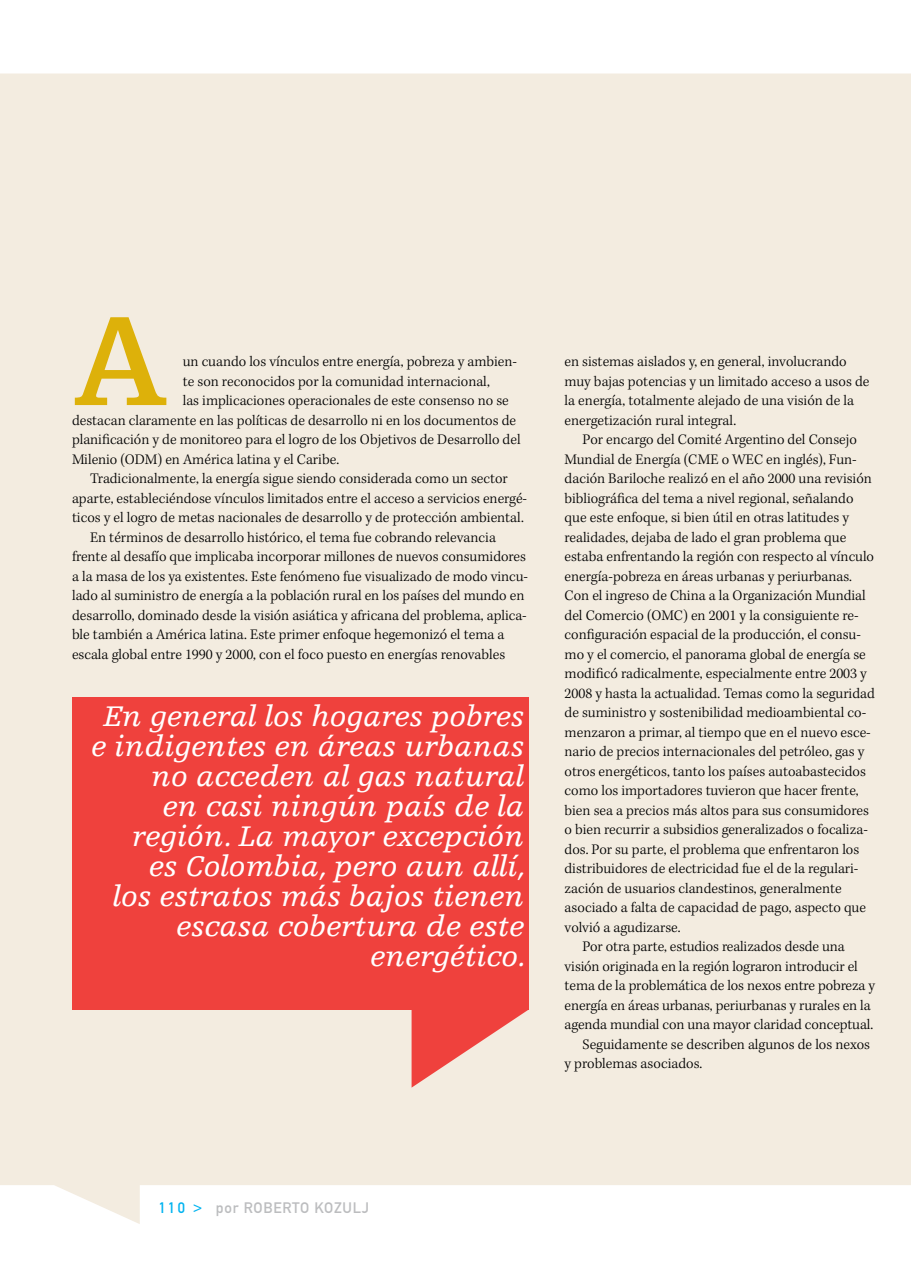
<style>
.page{position:relative;width:911px;height:1263px;background:#fff}
.page>*{position:absolute;margin:0;border:0;box-sizing:border-box;transform-origin:0 0}
.t1{font:700 134.7px "Egyptienne F";color:#ddb10a}
.t2{font:italic 30px/30px "Egyptienne F";color:#fff;text-align:right}
.t3{font:300 15px/19.5px "Kepler Std";color:#000}
.t4{font:15px "DIN Mittelschrift";letter-spacing:.05em;color:#bcbdbf}
.s1{color:#00b3f0}
</style>
<div class="page">
<div style="left:0;top:74px;width:911px;height:1150px;background:#f3ece0"></div>
<div style="left:72px;top:698px;width:457px;height:312px;background:#ef413d"></div>
<svg style="left:412px;top:1010px;width:117px;height:78px;background:#f1978f"></svg>
<h1 class="t1" style="left:72px;top:287px;width:99px">A</h1>
<p class="t3" style="left:183px;top:352px;width:336px">un cuando los vínculos entre energía, pobreza y ambien-</p>
<p class="t3" style="left:183px;top:372px;width:309px">te son reconocidos por la comunidad internacional,</p>
<p class="t3" style="left:183px;top:391px;width:328px">las implicaciones operacionales de este consenso no se</p>
<p class="t3" style="left:72px;top:411px;width:446px">destacan claramente en las políticas de desarrollo ni en los documentos de</p>
<p class="t3" style="left:72px;top:430px;width:450px">planificación y de monitoreo para el logro de los Objetivos de Desarrollo del</p>
<p class="t3" style="left:72px;top:450px;width:269px">Milenio (ODM) en América latina y el Caribe.</p>
<p class="t3" style="left:90px;top:469px;width:419px">Tradicionalmente, la energía sigue siendo considerada como un sector</p>
<p class="t3" style="left:72px;top:489px;width:457px">aparte, estableciéndose vínculos limitados entre el acceso a servicios energé-</p>
<p class="t3" style="left:72px;top:508px;width:453px">ticos y el logro de metas nacionales de desarrollo y de protección ambiental.</p>
<p class="t3" style="left:90px;top:528px;width:407px">En términos de desarrollo histórico, el tema fue cobrando relevancia</p>
<p class="t3" style="left:72px;top:547px;width:455px">frente al desafío que implicaba incorporar millones de nuevos consumidores</p>
<p class="t3" style="left:72px;top:567px;width:458px">a la masa de los ya existentes. Este fenómeno fue visualizado de modo vincu-</p>
<p class="t3" style="left:72px;top:586px;width:454px">lado al suministro de energía a la población rural en los países del mundo en</p>
<p class="t3" style="left:72px;top:606px;width:456px">desarrollo, dominado desde la visión asiática y africana del problema, aplica-</p>
<p class="t3" style="left:72px;top:625px;width:434px">ble también a América latina. Este primer enfoque hegemonizó el tema a</p>
<p class="t3" style="left:72px;top:645px;width:435px">escala global entre 1990 y 2000, con el foco puesto en energías renovables</p>
<h2 class="t2" style="left:91px;top:702px;width:436px">En general los hogares pobres e indigentes en áreas urbanas no acceden al gas natural<br>en casi ningún país de la región. La mayor excepción<br>es Colombia, pero aun allí,<br>los estratos más bajos tienen escasa cobertura de este energético.</h2>
<p class="t3" style="left:565px;top:352px;width:306px">en sistemas aislados y, en general, involucrando muy bajas potencias y un limitado acceso a usos de la energía, totalmente alejado de una visión de la energetización rural integral.</p>
<p class="t3" style="left:583px;top:430px;width:276px">Por encargo del Comité Argentino del Consejo</p>
<p class="t3" style="left:565px;top:450px;width:294px">Mundial de Energía (CME o WEC en inglés), Fun-</p>
<p class="t3" style="left:565px;top:469px;width:309px">dación Bariloche realizó en el año 2000 una revisión</p>
<p class="t3" style="left:565px;top:489px;width:290px">bibliográfica del tema a nivel regional, señalando</p>
<p class="t3" style="left:565px;top:508px;width:286px">que este enfoque, si bien útil en otras latitudes y</p>
<p class="t3" style="left:565px;top:528px;width:283px">realidades, dejaba de lado el gran problema que</p>
<p class="t3" style="left:565px;top:547px;width:311px">estaba enfrentando la región con respecto al vínculo</p>
<p class="t3" style="left:565px;top:567px;width:289px">energía-pobreza en áreas urbanas y periurbanas.</p>
<p class="t3" style="left:565px;top:586px;width:303px">Con el ingreso de China a la Organización Mundial</p>
<p class="t3" style="left:565px;top:606px;width:296px">del Comercio (OMC) en 2001 y la consiguiente re-</p>
<p class="t3" style="left:565px;top:625px;width:298px">configuración espacial de la producción, el consu-</p>
<p class="t3" style="left:565px;top:645px;width:303px">mo y el comercio, el panorama global de energía se</p>
<p class="t3" style="left:565px;top:664px;width:304px">modificó radicalmente, especialmente entre 2003 y</p>
<p class="t3" style="left:565px;top:684px;width:312px">2008 y hasta la actualidad. Temas como la seguridad</p>
<p class="t3" style="left:565px;top:703px;width:303px">de suministro y sostenibilidad medioambiental co-</p>
<p class="t3" style="left:565px;top:723px;width:308px">menzaron a primar, al tiempo que en el nuevo esce-</p>
<p class="t3" style="left:565px;top:742px;width:301px">nario de precios internacionales del petróleo, gas y</p>
<p class="t3" style="left:565px;top:762px;width:303px">otros energéticos, tanto los países autoabastecidos</p>
<p class="t3" style="left:565px;top:781px;width:296px">como los importadores tuvieron que hacer frente,</p>
<p class="t3" style="left:565px;top:801px;width:306px">bien sea a precios más altos para sus consumidores</p>
<p class="t3" style="left:565px;top:820px;width:305px">o bien recurrir a subsidios generalizados o focaliza-</p>
<p class="t3" style="left:565px;top:840px;width:296px">dos. Por su parte, el problema que enfrentaron los</p>
<p class="t3" style="left:565px;top:859px;width:295px">distribuidores de electricidad fue el de la regulari-</p>
<p class="t3" style="left:565px;top:879px;width:279px">zación de usuarios clandestinos, generalmente</p>
<p class="t3" style="left:565px;top:898px;width:303px">asociado a falta de capacidad de pago, aspecto que</p>
<p class="t3" style="left:565px;top:918px;width:117px">volvió a agudizarse.</p>
<p class="t3" style="left:583px;top:937px;width:264px">Por otra parte, estudios realizados desde una</p>
<p class="t3" style="left:565px;top:957px;width:295px">visión originada en la región lograron introducir el</p>
<p class="t3" style="left:565px;top:976px;width:312px">tema de la problemática de los nexos entre pobreza y</p>
<p class="t3" style="left:565px;top:996px;width:308px">energía en áreas urbanas, periurbanas y rurales en la</p>
<p class="t3" style="left:565px;top:1015px;width:310px">agenda mundial con una mayor claridad conceptual.</p>
<p class="t3" style="left:583px;top:1035px;width:289px">Seguidamente se describen algunos de los nexos</p>
<p class="t3" style="left:565px;top:1054px;width:139px">y problemas asociados.</p>
<p class="t4" style="left:159px;top:1199px;width:203px"><span class="s1">110 &gt;</span> POR ROBERTO KOZULJ</p>
</div>
